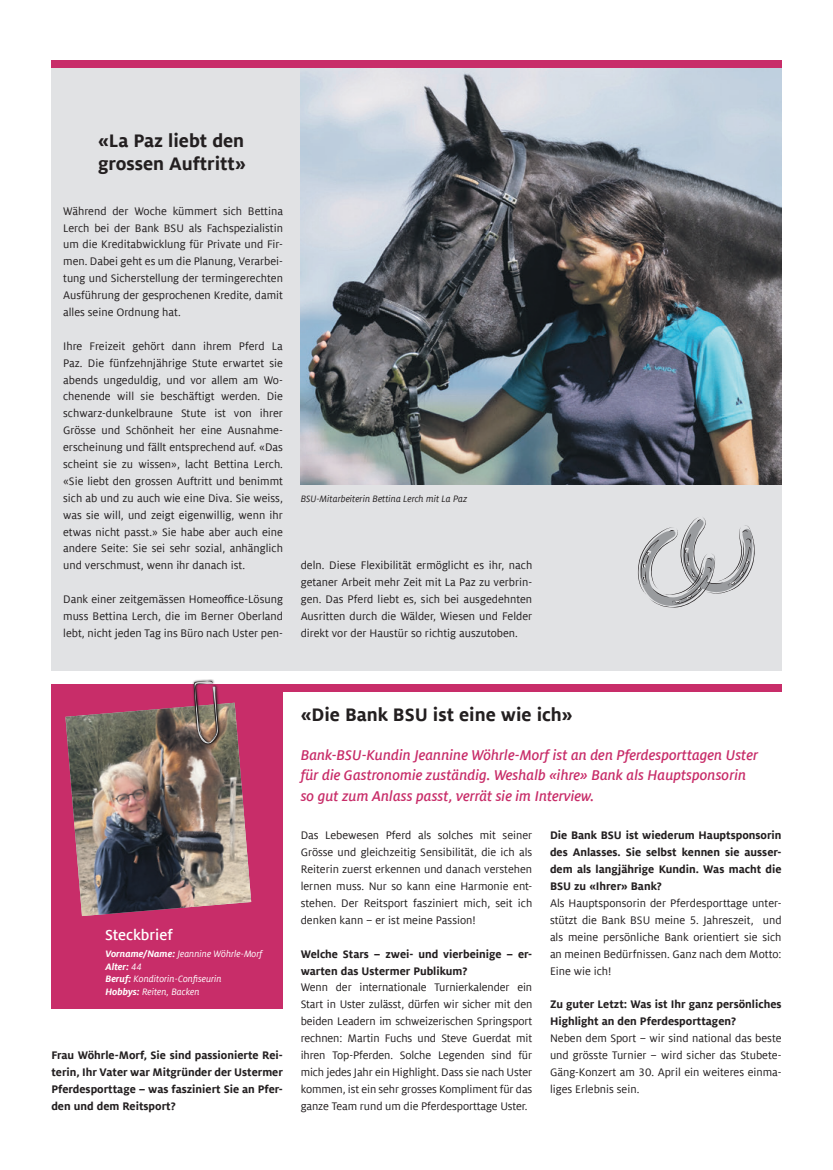
<style>
.page{position:relative;width:833px;height:1170px;background:#fff}
.page>*{position:absolute;margin:0;border:0;box-sizing:border-box;transform-origin:0 0}
.t1{font:700 20px/22.5px "Milo Offc";color:#231f20}
.t2{font:500 16.25px "Milo Offc";color:#fff}
.t3{font:italic 500 15.62px/20.6px "Milo Offc";color:#c82d69}
.t4{font:12.12px/16.9px "Milo Offc";color:#231f20;text-align:justify}
.t5{font:700 12.12px/16.9px "Milo Offc";color:#231f20}
.t6{font:italic 10.25px/12.5px "Milo Offc";color:#fff}
.t7{font:italic 10.25px "Milo Offc";color:#231f20}
.s1{font-weight:700}
</style>
<div class="page">
<div style="left:51px;top:60px;width:730px;height:610px;background:#e1e2e4"></div>
<img style="left:301px;top:67px;width:480px;height:418px">
<svg style="left:637px;top:517px;width:118px;height:91px"></svg>
<div style="left:51px;top:60px;width:730px;height:7px;background:#c82d69"></div>
<div style="left:51px;top:684px;width:730px;height:7px;background:#c82d69"></div>
<div style="left:51px;top:690px;width:232px;height:318px;background:#c82d69"></div>
<img style="left:65px;top:702px;width:186px;height:214px">
<div style="left:192px;top:678px;width:29px;height:68px;background:#231f20;opacity:.85"></div>
<svg style="left:193px;top:680px;width:26px;height:65px"></svg>
<h1 class="t1" style="left:98px;top:130px;width:149px">«La Paz liebt den grossen Auftritt»</h1>
<p class="t4" style="left:63px;top:202px;width:221px">Während der Woche kümmert sich Bettina Lerch bei der Bank BSU als Fachspezialistin um die Kreditabwicklung für Private und Fir&shy;men. Dabei geht es um die Planung, Verarbei&shy;tung und Sicherstellung der termingerechten Ausführung der gesprochenen Kredite, damit alles seine Ordnung hat.</p>
<p class="t4" style="left:63px;top:337px;width:221px">Ihre Freizeit gehört dann ihrem Pferd La Paz. Die fünfzehnjährige Stute erwartet sie abends ungeduldig, und vor allem am Wo&shy;chenende will sie beschäftigt werden. Die schwarz-dunkelbraune Stute ist von ihrer Grösse und Schönheit her eine Ausnahme&shy;erscheinung und fällt entsprechend auf. «Das scheint sie zu wissen», lacht Bettina Lerch. «Sie liebt den grossen Auftritt und benimmt sich ab und zu auch wie eine Diva. Sie weiss, was sie will, und zeigt eigenwillig, wenn ihr etwas nicht passt.» Sie habe aber auch eine andere Seite: Sie sei sehr sozial, anhänglich und verschmust, wenn ihr danach ist.</p>
<p class="t4" style="left:63px;top:591px;width:221px">Dank einer zeitgemässen Homeoffice-Lösung muss Bettina Lerch, die im Berner Oberland lebt, nicht jeden Tag ins Büro nach Uster pen-</p>
<p class="t7" style="left:301px;top:493px;width:168px">BSU-Mitarbeiterin Bettina Lerch mit La Paz</p>
<p class="t4" style="left:301px;top:557px;width:233px">deln. Diese Flexibilität ermöglicht es ihr, nach getaner Arbeit mehr Zeit mit La Paz zu verbrin&shy;gen. Das Pferd liebt es, sich bei ausgedehnten Ausritten durch die Wälder, Wiesen und Felder direkt vor der Haustür so richtig auszutoben.</p>
<h2 class="t2" style="left:105px;top:925px;width:69px">Steckbrief</h2>
<p class="t6" style="left:105px;top:947px;width:158px"><span class="s1">Vorname/Name:</span> Jeannine Wöhrle-Morf<br><span class="s1">Alter:</span> 44<br><span class="s1">Beruf:</span> Konditorin-Confiseurin<br><span class="s1">Hobbys:</span> Reiten, Backen</p>
<p class="t5" style="left:51px;top:1046px;width:233px;text-align:justify">Frau Wöhrle-Morf, Sie sind passionierte Rei&shy;terin, Ihr Vater war Mitgründer der Ustermer Pferdesporttage – was fasziniert Sie an Pfer&shy;den und dem Reitsport?</p>
<h1 class="t1" style="left:301px;top:703px;width:273px">«Die Bank BSU ist eine wie ich»</h1>
<p class="t3" style="left:301px;top:744px;width:459px">Bank-BSU-Kundin Jeannine Wöhrle-Morf ist an den Pferdesporttagen Uster für die Gastronomie zuständig. Weshalb «ihre» Bank als Hauptsponsorin so gut zum Anlass passt, verrät sie im Interview.</p>
<p class="t4" style="left:301px;top:827px;width:233px">Das Lebewesen Pferd als solches mit seiner Grösse und gleichzeitig Sensibilität, die ich als Reiterin zuerst erkennen und danach verstehen lernen muss. Nur so kann eine Harmonie ent&shy;stehen. Der Reitsport fasziniert mich, seit ich denken kann – er ist meine Passion!</p>
<p class="t5" style="left:301px;top:945px;width:233px">Welche Stars – zwei- und vierbeinige – er&shy;warten das Ustermer Publikum?</p>
<p class="t4" style="left:301px;top:979px;width:233px">Wenn der internationale Turnierkalender ein Start in Uster zulässt, dürfen wir sicher mit den beiden Leadern im schweizerischen Springsport rechnen: Martin Fuchs und Steve Guerdat mit ihren Top-Pferden. Solche Legenden sind für mich jedes Jahr ein Highlight. Dass sie nach Uster kommen, ist ein sehr grosses Kompliment für das ganze Team rund um die Pferdesporttage Uster.</p>
<p class="t5" style="left:550px;top:827px;width:233px;text-align:justify">Die Bank BSU ist wiederum Hauptsponsorin des Anlasses. Sie selbst kennen sie ausser&shy;dem als langjährige Kundin. Was macht die BSU zu «Ihrer» Bank?</p>
<p class="t4" style="left:550px;top:894px;width:233px">Als Hauptsponsorin der Pferdesporttage unter&shy;stützt die Bank BSU meine 5. Jahreszeit, und als meine persönliche Bank orientiert sie sich an meinen Bedürfnissen. Ganz nach dem Motto:<br>Eine wie ich!</p>
<p class="t5" style="left:550px;top:995px;width:233px">Zu guter Letzt: Was ist Ihr ganz persönliches<br>Highlight an den Pferdesporttagen?</p>
<p class="t4" style="left:550px;top:1029px;width:233px">Neben dem Sport – wir sind national das beste und grösste Turnier – wird sicher das Stubete-Gäng-Konzert am 30. April ein weiteres einma&shy;liges Erlebnis sein.</p>
</div>
